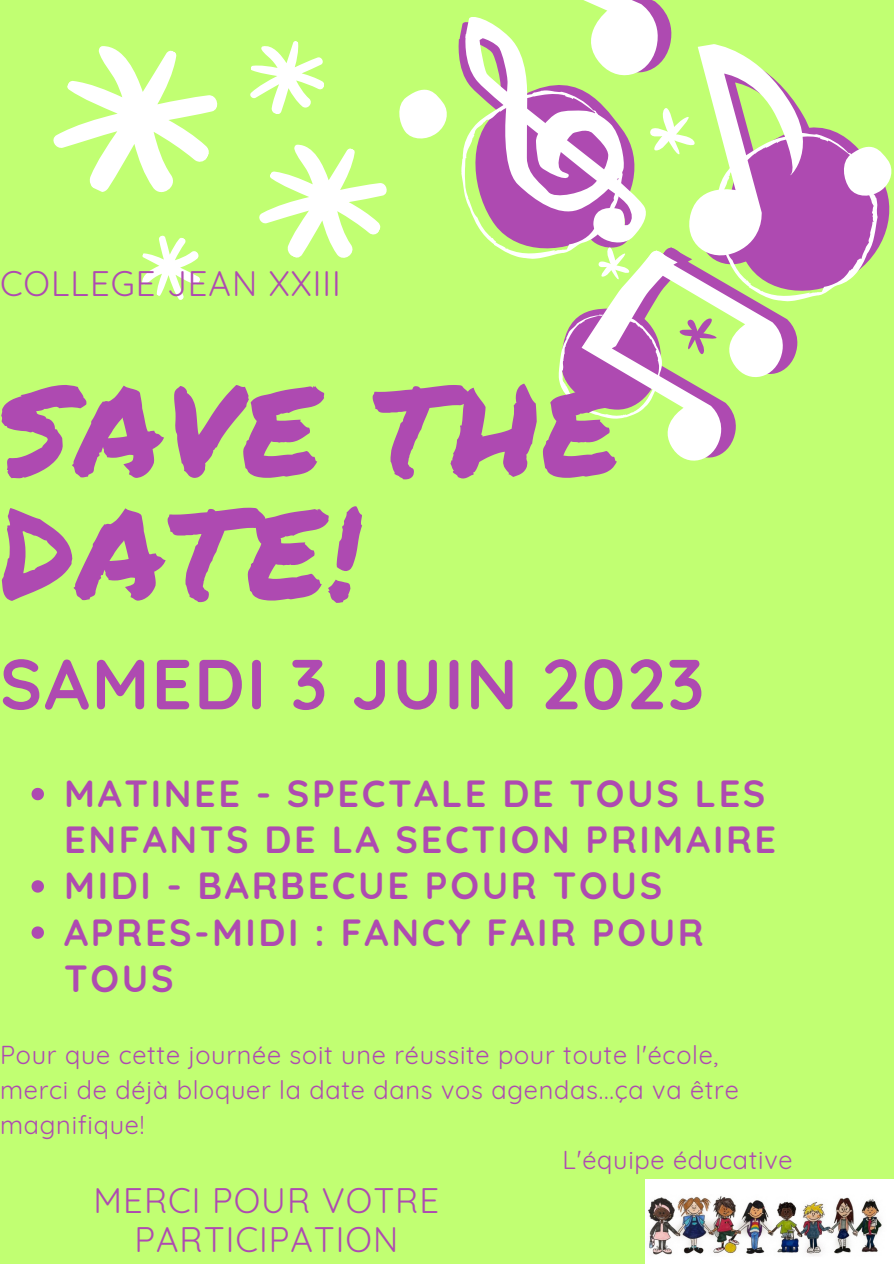
<style>
.page{position:relative;width:894px;height:1264px;background:#fff}
.page>*{position:absolute;margin:0;border:0;box-sizing:border-box;transform-origin:0 0}
.t1{font:125.85px/122.7px "Permanent Marker";letter-spacing:.02em;color:#ae4ab1}
.t2{font:700 70.65px "Quicksand";letter-spacing:.03em;color:#ae4ab1}
.t3{font:700 37.8px/46.2px "Quicksand";letter-spacing:.07em;color:#ae4ab1}
.t4{font:34.65px/39.5px "Quicksand";letter-spacing:.03em;color:#ae4ab1;text-align:center}
.t5{font:25.35px "Quicksand";letter-spacing:.03em;color:#ae4ab1}
</style>
<div class="page">
<div style="left:0;top:0;width:893px;height:1263px;background:#c1ff72"></div>
<svg style="left:464px;top:0;width:428px;height:461px"></svg>
<svg style="left:53px;top:41px;width:394px;height:259px"></svg>
<svg style="left:32px;top:787px;width:12px;height:13px"></svg>
<svg style="left:32px;top:880px;width:12px;height:12px"></svg>
<svg style="left:32px;top:926px;width:12px;height:12px"></svg>
<img style="left:645px;top:1179px;width:248px;height:84px">
<h3 class="t4" style="left:0;top:263px;width:342px">COLLEGE JEAN XXIII</h3>
<h1 class="t1" style="left:0;top:365px;width:622px">SAVE THE<br>DATE!</h1>
<h2 class="t2" style="left:0;top:638px;width:705px">SAMEDI 3 JUIN 2023</h2>
<h3 class="t3" style="left:64px;top:769px;width:713px">MATINEE - SPECTALE DE TOUS LES<br>ENFANTS DE LA SECTION PRIMAIRE<br>MIDI - BARBECUE POUR TOUS<br>APRES-MIDI : FANCY FAIR POUR<br>TOUS</h3>
<p class="t5" style="left:0;top:1038px;width:719px">Pour que cette journée soit une réussite pour toute l'école,</p>
<p class="t5" style="left:0;top:1073px;width:740px">merci de déjà bloquer la date dans vos agendas...ça va être</p>
<p class="t5" style="left:0;top:1108px;width:146px">magnifique!</p>
<p class="t5" style="left:562px;top:1143px;width:231px">L'équipe éducative</p>
<h3 class="t4" style="left:94px;top:1179px;width:347px">MERCI POUR VOTRE<br>PARTICIPATION</h3>
</div>
